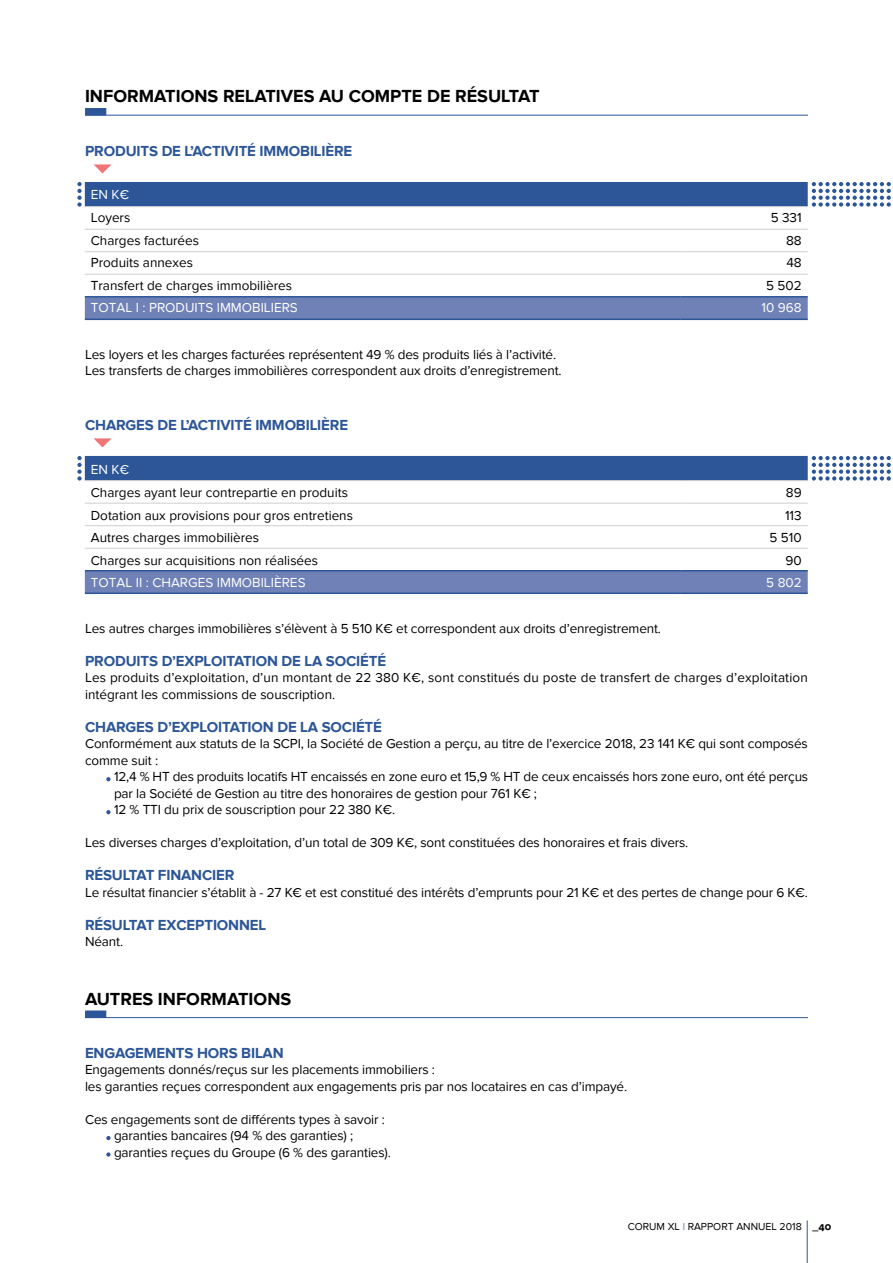
<style>
.page{position:relative;width:893px;height:1263px;background:#fff}
.page>*{position:absolute;margin:0;border:0;box-sizing:border-box;transform-origin:0 0}
.t1{font:700 18px "Proxima Nova S";color:#000}
.t2{font:700 15px "Proxima Nova S";letter-spacing:-.01em;color:#2c5698}
.t3{font:13.5px/16.5px "Proxima Nova";letter-spacing:-.01em;color:#000}
.t4{font:13.5px/16.5px "Proxima Nova";letter-spacing:.01em;color:#000}
.t5{font:13.5px "Proxima Nova";color:#fff}
.t6{font:10.5px "Proxima Nova";color:#000}
.s1{font-weight:300;color:#2c5698}
.s2{font-family:"Proxima Nova S";font-weight:700}
</style>
<div class="page">
<svg style="left:94px;top:438px;width:18px;height:9px"></svg>
<svg style="left:77px;top:456px;width:814px;height:25px;background:#3c63a0"></svg>
<div style="left:85px;top:571px;width:723px;height:21px;background:#6f81b6"></div>
<hr style="left:85px;top:480px;width:595px;height:1px;background:#cfcfcf">
<hr style="left:680px;top:480px;width:128px;height:1px;background:#cfcfcf">
<hr style="left:85px;top:503px;width:595px;height:1px;background:#cfcfcf">
<hr style="left:680px;top:503px;width:128px;height:1px;background:#cfcfcf">
<hr style="left:85px;top:525px;width:595px;height:1px;background:#cfcfcf">
<hr style="left:680px;top:525px;width:128px;height:1px;background:#cfcfcf">
<hr style="left:85px;top:570px;width:595px;height:1px;background:#2c5698">
<hr style="left:680px;top:570px;width:128px;height:1px;background:#2c5698">
<hr style="left:85px;top:592px;width:595px;height:2px;background:#2c5698">
<hr style="left:680px;top:592px;width:128px;height:2px;background:#2c5698">
<hr style="left:85px;top:548px;width:595px;height:1px;background:#cfcfcf">
<hr style="left:680px;top:548px;width:128px;height:1px;background:#cfcfcf">
<svg style="left:106px;top:777px;width:5px;height:4px"></svg>
<svg style="left:106px;top:810px;width:5px;height:4px"></svg>
<svg style="left:106px;top:1136px;width:5px;height:4px"></svg>
<svg style="left:106px;top:1152px;width:5px;height:5px"></svg>
<svg style="left:94px;top:164px;width:18px;height:9px"></svg>
<svg style="left:77px;top:182px;width:814px;height:25px;background:#3c63a0"></svg>
<div style="left:85px;top:298px;width:723px;height:21px;background:#6f81b6"></div>
<hr style="left:85px;top:206px;width:595px;height:1px;background:#cfcfcf">
<hr style="left:680px;top:206px;width:128px;height:1px;background:#cfcfcf">
<hr style="left:85px;top:229px;width:595px;height:1px;background:#cfcfcf">
<hr style="left:680px;top:229px;width:128px;height:1px;background:#cfcfcf">
<hr style="left:85px;top:251px;width:595px;height:1px;background:#cfcfcf">
<hr style="left:680px;top:251px;width:128px;height:1px;background:#cfcfcf">
<hr style="left:85px;top:296px;width:595px;height:2px;background:#2c5698">
<hr style="left:680px;top:296px;width:128px;height:2px;background:#2c5698">
<hr style="left:85px;top:319px;width:595px;height:1px;background:#2c5698">
<hr style="left:680px;top:319px;width:128px;height:1px;background:#2c5698">
<hr style="left:85px;top:274px;width:595px;height:1px;background:#cfcfcf">
<hr style="left:680px;top:274px;width:128px;height:1px;background:#cfcfcf">
<hr style="left:85px;top:115px;width:723px;height:1px;background:#2c5698">
<div style="left:85px;top:108px;width:21px;height:8px;background:#2c5698"></div>
<hr style="left:85px;top:1017px;width:723px;height:1px;background:#2c5698">
<div style="left:85px;top:1010px;width:21px;height:8px;background:#2c5698"></div>
<hr style="left:807px;top:1220px;width:1px;height:43px;background:#2c5698">
<h1 class="t1" style="left:85px;top:86px;width:456px">INFORMATIONS RELATIVES AU COMPTE DE RÉSULTAT</h1>
<p class="t2" style="left:85px;top:142px;width:269px">PRODUITS DE L’ACTIVITÉ IMMOBILIÈRE</p>
<p class="t5" style="left:91px;top:186px;width:40px">EN K€</p>
<p class="t3" style="left:91px;top:210px;width:41px">Loyers</p>
<p class="t3" style="left:771px;top:210px;width:33px">5 331</p>
<p class="t3" style="left:91px;top:232px;width:110px">Charges facturées</p>
<p class="t3" style="left:786px;top:232px;width:17px">88</p>
<p class="t3" style="left:91px;top:255px;width:104px">Produits annexes</p>
<p class="t3" style="left:786px;top:255px;width:17px">48</p>
<p class="t3" style="left:91px;top:277px;width:203px">Transfert de charges immobilières</p>
<p class="t3" style="left:766px;top:277px;width:37px">5 502</p>
<p class="t5" style="left:91px;top:300px;width:208px">TOTAL I : PRODUITS IMMOBILIERS</p>
<p class="t5" style="left:762px;top:300px;width:42px">10 968</p>
<p class="t3" style="left:85px;top:346px;width:478px">Les loyers et les charges facturées représentent 49 % des produits liés à l’activité.<br>Les transferts de charges immobilières correspondent aux droits d’enregistrement.</p>
<p class="t2" style="left:85px;top:416px;width:265px">CHARGES DE L’ACTIVITÉ IMMOBILIÈRE</p>
<p class="t5" style="left:91px;top:461px;width:40px">EN K€</p>
<p class="t3" style="left:91px;top:485px;width:259px">Charges ayant leur contrepartie en produits</p>
<p class="t3" style="left:786px;top:485px;width:17px">89</p>
<p class="t3" style="left:91px;top:507px;width:264px">Dotation aux provisions pour gros entretiens</p>
<p class="t3" style="left:785px;top:507px;width:18px">113</p>
<p class="t3" style="left:91px;top:530px;width:170px">Autres charges immobilières</p>
<p class="t3" style="left:769px;top:530px;width:34px">5 510</p>
<p class="t3" style="left:91px;top:552px;width:229px">Charges sur acquisitions non réalisées</p>
<p class="t3" style="left:785px;top:552px;width:18px">90</p>
<p class="t5" style="left:91px;top:575px;width:216px">TOTAL II : CHARGES IMMOBILIÈRES</p>
<p class="t5" style="left:766px;top:575px;width:37px">5 802</p>
<p class="t3" style="left:85px;top:620px;width:577px">Les autres charges immobilières s’élèvent à 5 510 K€ et correspondent aux droits d’enregistrement.</p>
<p class="t2" style="left:85px;top:652px;width:303px">PRODUITS D’EXPLOITATION DE LA SOCIÉTÉ</p>
<p class="t4" style="left:85px;top:670px;width:724px">Les produits d’exploitation, d’un montant de 22 380 K€, sont constitués du poste de transfert de charges d’exploitation intégrant les commissions de souscription.</p>
<p class="t2" style="left:85px;top:718px;width:298px">CHARGES D’EXPLOITATION DE LA SOCIÉTÉ</p>
<p class="t3" style="left:85px;top:736px;width:724px">Conformément aux statuts de la SCPI, la Société de Gestion a perçu, au titre de l’exercice 2018, 23 141 K€ qui sont composés comme suit :</p>
<p class="t3" style="left:114px;top:769px;width:696px">12,4 % HT des produits locatifs HT encaissés en zone euro et 15,9 % HT de ceux encaissés hors zone euro, ont été perçus par la Société de Gestion au titre des honoraires de gestion pour 761 K€ ;<br>12 % TTI du prix de souscription pour 22 380 K€.</p>
<p class="t3" style="left:85px;top:835px;width:605px">Les diverses charges d’exploitation, d’un total de 309 K€, sont constituées des honoraires et frais divers.</p>
<p class="t2" style="left:85px;top:867px;width:151px">RÉSULTAT FINANCIER</p>
<p class="t3" style="left:85px;top:884px;width:724px">Le résultat financier s’établit à - 27 K€ et est constitué des intérêts d’emprunts pour 21 K€ et des pertes de change pour 6 K€.</p>
<p class="t2" style="left:85px;top:916px;width:183px">RÉSULTAT EXCEPTIONNEL</p>
<p class="t3" style="left:85px;top:934px;width:40px">Néant.</p>
<h1 class="t1" style="left:85px;top:988px;width:208px">AUTRES INFORMATIONS</h1>
<p class="t2" style="left:85px;top:1044px;width:200px">ENGAGEMENTS HORS BILAN</p>
<p class="t3" style="left:85px;top:1061px;width:544px">Engagements donnés/reçus sur les placements immobiliers :<br>les garanties reçues correspondent aux engagements pris par nos locataires en cas d’impayé.</p>
<p class="t3" style="left:114px;top:1111px;width:278px;text-indent:-29px">Ces engagements sont de différents types à savoir : garanties bancaires (94 % des garanties) ; garanties reçues du Groupe (6 % des garanties).</p>
<p class="t6" style="left:628px;top:1221px;width:205px">CORUM XL <span class="s1">I</span> RAPPORT ANNUEL 2018 <span class="s2">_40</span></p>
</div>
